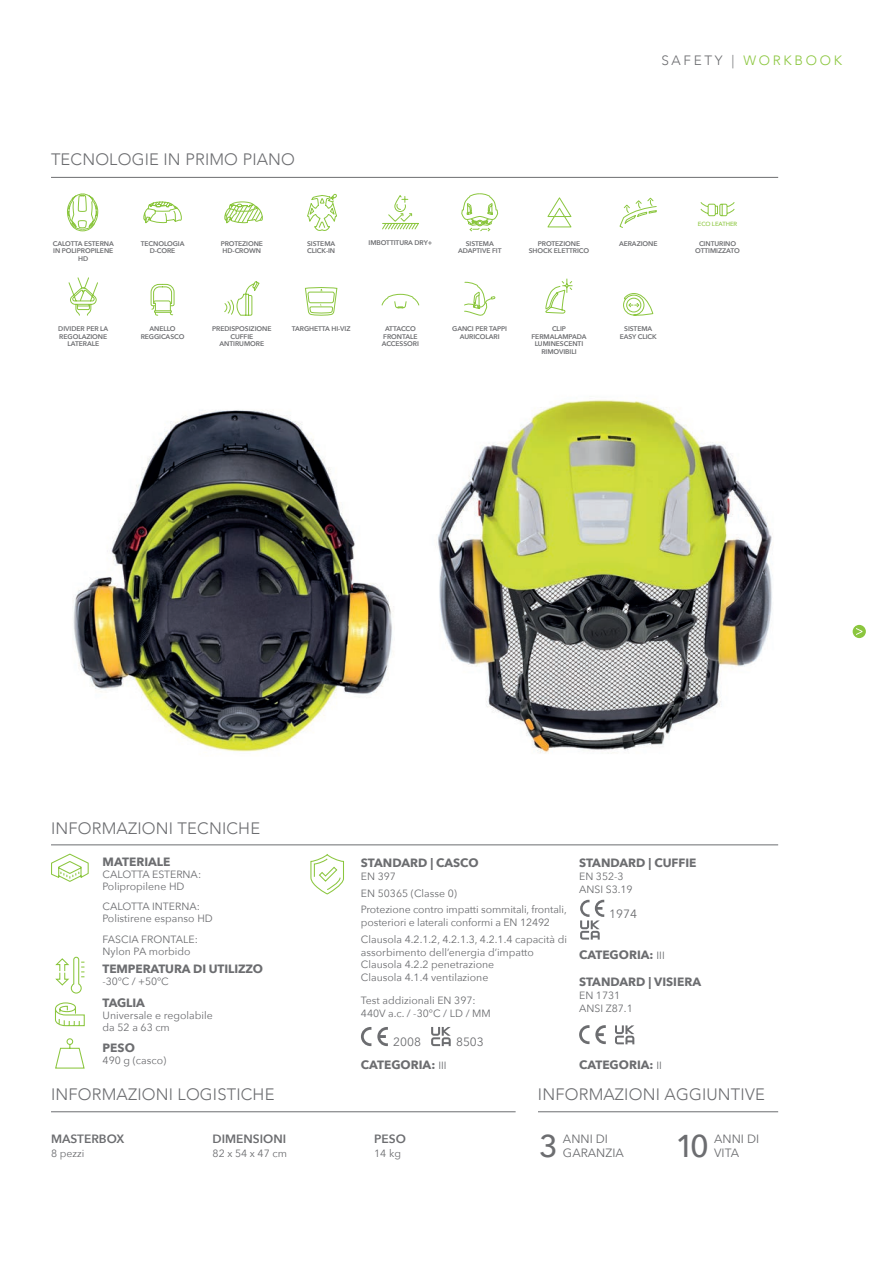
<style>
.page{position:relative;width:893px;height:1263px;background:#fff}
.page>*{position:absolute;margin:0;border:0;box-sizing:border-box;transform-origin:0 0}
.t1{font:500 31.5px "Avenir Next";color:#6c6d70}
.t2{font:300 16.5px "Avenir";letter-spacing:.01em;color:#6c6d70}
.t3{font:300 13.5px "Avenir";letter-spacing:.2em;color:#8bc63e}
.t4{font:700 12px "Avenir Next";color:#6c6d70}
.t5{font:12px/13.5px "Avenir Next";color:#6c6d70}
.t6{font:600 12px "Avenir Next";color:#6c6d70}
.t7{font:10.5px/12.6px "Avenir Next";color:#6c6d70}
.t8{font:600 6.75px/7.5px "Avenir Next";letter-spacing:-.01em;color:#6c6d70;text-align:center}
.t9{font:500 6px "Avenir Next";letter-spacing:-.01em;color:#8bc63e}
.s1{color:#6c6d70}
.s2{font-weight:400;font-size:10.5px}
</style>
<div class="page">
<hr style="left:51px;top:177px;width:727px;height:1px;background:#6c6d70">
<hr style="left:51px;top:844px;width:727px;height:1px;background:#6c6d70">
<hr style="left:51px;top:1111px;width:465px;height:1px;background:#6c6d70">
<hr style="left:538px;top:1111px;width:240px;height:1px;background:#6c6d70">
<div style="left:853px;top:625px;width:13px;height:13px;background:#8bc63e;border-radius:50%"></div>
<svg style="left:856px;top:628px;width:6px;height:7px"></svg>
<img style="left:438px;top:399px;width:335px;height:354px">
<img style="left:73px;top:410px;width:321px;height:342px">
<svg style="left:619px;top:197px;width:38px;height:31px"></svg>
<svg style="left:382px;top:196px;width:37px;height:34px"></svg>
<svg style="left:461px;top:193px;width:37px;height:39px"></svg>
<svg style="left:224px;top:201px;width:39px;height:23px"></svg>
<svg style="left:547px;top:197px;width:25px;height:31px"></svg>
<svg style="left:307px;top:193px;width:30px;height:38px"></svg>
<svg style="left:143px;top:201px;width:39px;height:23px"></svg>
<svg style="left:68px;top:277px;width:30px;height:39px"></svg>
<svg style="left:150px;top:284px;width:25px;height:32px"></svg>
<svg style="left:464px;top:281px;width:31px;height:35px"></svg>
<svg style="left:381px;top:294px;width:39px;height:15px"></svg>
<svg style="left:305px;top:287px;width:33px;height:29px"></svg>
<svg style="left:224px;top:281px;width:36px;height:35px"></svg>
<svg style="left:623px;top:293px;width:31px;height:23px"></svg>
<svg style="left:67px;top:193px;width:31px;height:39px"></svg>
<svg style="left:51px;top:853px;width:38px;height:29px"></svg>
<svg style="left:310px;top:854px;width:34px;height:41px"></svg>
<svg style="left:55px;top:956px;width:30px;height:38px"></svg>
<svg style="left:55px;top:1038px;width:30px;height:31px"></svg>
<svg style="left:54px;top:1002px;width:31px;height:25px"></svg>
<svg style="left:580px;top:900px;width:24px;height:39px"></svg>
<svg style="left:615px;top:1025px;width:19px;height:19px"></svg>
<svg style="left:579px;top:1025px;width:27px;height:20px"></svg>
<svg style="left:431px;top:1027px;width:20px;height:19px"></svg>
<svg style="left:361px;top:1027px;width:10px;height:19px"></svg>
<svg style="left:377px;top:1027px;width:11px;height:19px"></svg>
<svg style="left:545px;top:278px;width:28px;height:36px"></svg>
<svg style="left:700px;top:202px;width:35px;height:14px"></svg>
<p class="t3" style="left:661px;top:52px;width:182px"><span class="s1">SAFETY |</span> WORKBOOK</p>
<h2 class="t2" style="left:51px;top:150px;width:245px">TECNOLOGIE IN PRIMO PIANO</h2>
<p class="t8" style="left:53px;top:239px;width:62px">CALOTTA ESTERNA<br>IN POLIPROPILENE<br>HD</p>
<p class="t8" style="left:141px;top:239px;width:45px">TECNOLOGIA<br>D-CORE</p>
<p class="t8" style="left:368px;top:239px;width:65px">IMBOTTITURA DRY+</p>
<p class="t8" style="left:458px;top:239px;width:45px">SISTEMA<br>ADAPTIVE FIT</p>
<p class="t8" style="left:221px;top:239px;width:44px;text-align:left">PROTEZIONE<br>HD-CROWN</p>
<p class="t8" style="left:529px;top:239px;width:62px">PROTEZIONE<br>SHOCK ELETTRICO</p>
<p class="t8" style="left:307px;top:239px;width:30px;text-align:left">SISTEMA<br>CLICK-IN</p>
<p class="t8" style="left:619px;top:239px;width:40px">AERAZIONE</p>
<p class="t9" style="left:698px;top:219px;width:41px">ECO LEATHER</p>
<p class="t8" style="left:695px;top:239px;width:46px">CINTURINO<br>OTTIMIZZATO</p>
<p class="t8" style="left:58px;top:325px;width:52px">DIVIDER PER LA<br>REGOLAZIONE<br>LATERALE</p>
<p class="t8" style="left:141px;top:325px;width:45px">ANELLO<br>REGGICASCO</p>
<p class="t8" style="left:452px;top:325px;width:56px">GANCI PER TAPPI<br>AURICOLARI</p>
<p class="t8" style="left:212px;top:325px;width:61px">PREDISPOSIZIONE</p>
<p class="t8" style="left:292px;top:325px;width:60px">TARGHETTA HI-VIZ</p>
<p class="t8" style="left:220px;top:333px;width:46px">CUFFIE<br>ANTIRUMORE</p>
<p class="t8" style="left:382px;top:325px;width:39px">ATTACCO<br>FRONTALE<br>ACCESSORI</p>
<p class="t8" style="left:531px;top:325px;width:57px">CLIP<br>FERMALAMPADA<br>LUMINESCENTI<br>RIMOVIBILI</p>
<p class="t8" style="left:620px;top:325px;width:39px">SISTEMA<br>EASY CLICK</p>
<h2 class="t2" style="left:51px;top:818px;width:211px">INFORMAZIONI TECNICHE</h2>
<p class="t4" style="left:103px;top:851px;width:69px">MATERIALE</p>
<p class="t7" style="left:103px;top:867px;width:100px;line-height:12px">CALOTTA ESTERNA:<br>Polipropilene HD</p>
<p class="t7" style="left:103px;top:900px;width:112px;line-height:12px">CALOTTA INTERNA:<br>Polistirene espanso HD</p>
<p class="t7" style="left:103px;top:932px;width:97px;line-height:12px">FASCIA FRONTALE:<br>Nylon PA morbido</p>
<p class="t4" style="left:103px;top:959px;width:162px">TEMPERATURA DI UTILIZZO</p>
<p class="t7" style="left:103px;top:975px;width:68px">-30°C / +50°C</p>
<p class="t4" style="left:103px;top:992px;width:44px">TAGLIA</p>
<p class="t7" style="left:103px;top:1009px;width:112px;line-height:12px">Universale e regolabile da 52 a 63 cm</p>
<p class="t4" style="left:103px;top:1037px;width:34px">PESO</p>
<p class="t7" style="left:103px;top:1054px;width:65px">490 g (casco)</p>
<p class="t4" style="left:361px;top:852px;width:119px">STANDARD | CASCO</p>
<p class="t7" style="left:361px;top:867px;width:207px;line-height:16.8px">EN 397<br>EN 50365 (Classe 0)<br>Protezione contro impatti sommitali, frontali,</p>
<p class="t7" style="left:361px;top:913px;width:208px;line-height:16.8px">posteriori e laterali conformi a EN 12492<br>Clausola 4.2.1.2, 4.2.1.3, 4.2.1.4 capacità di</p>
<p class="t7" style="left:361px;top:945px;width:175px">assorbimento dell’energia d’impatto<br>Clausola 4.2.2 penetrazione<br>Clausola 4.1.4 ventilazione</p>
<p class="t7" style="left:361px;top:994px;width:131px">Test addizionali EN 397:<br>440V a.c. / -30°C / LD / MM</p>
<p class="t5" style="left:393px;top:1035px;width:29px">2008</p>
<p class="t5" style="left:456px;top:1035px;width:29px">8503</p>
<p class="t4" style="left:579px;top:853px;width:119px">STANDARD | CUFFIE</p>
<p class="t7" style="left:579px;top:870px;width:55px">EN 352-3<br>ANSI S3.19</p>
<p class="t5" style="left:609px;top:906px;width:29px">1974</p>
<p class="t4" style="left:579px;top:945px;width:87px">CATEGORIA: <span class="s2">III</span></p>
<p class="t4" style="left:579px;top:972px;width:123px">STANDARD | VISIERA</p>
<p class="t7" style="left:579px;top:988px;width:55px">EN 1731<br>ANSI Z87.1</p>
<p class="t4" style="left:361px;top:1054px;width:87px">CATEGORIA: <span class="s2">III</span></p>
<p class="t4" style="left:579px;top:1054px;width:84px">CATEGORIA: <span class="s2">II</span></p>
<p class="t5" style="left:614px;top:1057px;width:29px">2008</p>
<h2 class="t2" style="left:51px;top:1085px;width:225px">INFORMAZIONI LOGISTICHE</h2>
<h2 class="t2" style="left:538px;top:1085px;width:228px">INFORMAZIONI AGGIUNTIVE</h2>
<p class="t5" style="left:563px;top:1131px;width:62px">ANNI DI<br>GARANZIA</p>
<p class="t5" style="left:714px;top:1131px;width:47px">ANNI DI</p>
<h1 class="t1" style="left:539px;top:1119px;width:20px">3</h1>
<h1 class="t1" style="left:676px;top:1119px;width:35px">10</h1>
<p class="t6" style="left:51px;top:1129px;width:75px">MASTERBOX</p>
<p class="t7" style="left:51px;top:1146px;width:35px">8 pezzi</p>
<p class="t6" style="left:213px;top:1129px;width:75px">DIMENSIONI</p>
<p class="t7" style="left:213px;top:1146px;width:76px">82 x 54 x 47 cm</p>
<p class="t6" style="left:374px;top:1129px;width:33px">PESO</p>
<p class="t7" style="left:374px;top:1146px;width:28px">14 kg</p>
<p class="t5" style="left:714px;top:1145px;width:27px">VITA</p>
</div>
